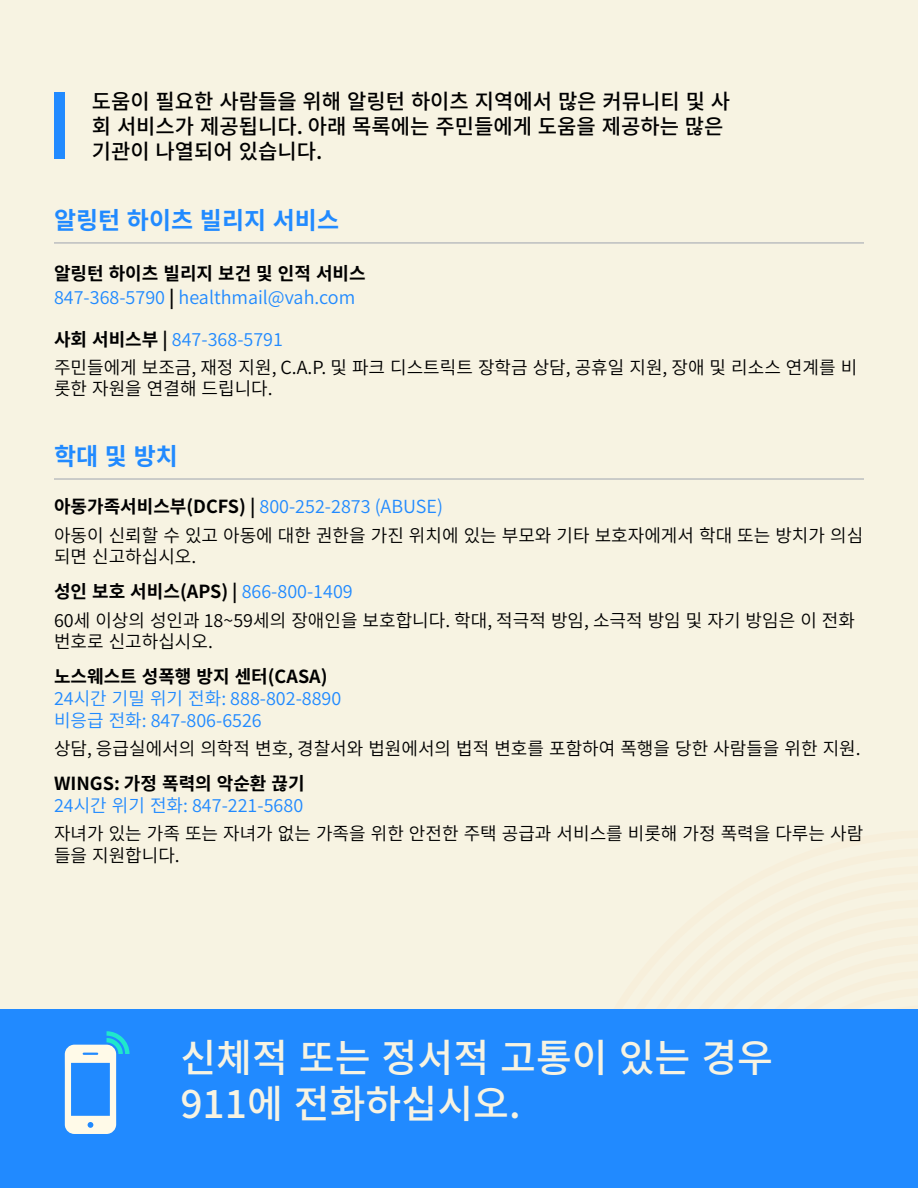
<style>
.page{position:relative;width:918px;height:1188px;background:#f7f3e2}
.page>*{position:absolute;margin:0;border:0;box-sizing:border-box;transform-origin:0 0}
.t1{font:500 39px/46.8px "Source Han Sans";color:#f7f3e2}
.t2{font:700 24px "Source Han Sans";color:#218aff}
.t3{font:500 21px/25.2px "Source Han Sans";color:#000}
.t4{font:18px/28.3px "Source Han Sans";color:#000}
.t5{font:18px/24px "Source Han Sans";color:#218aff}
.t6{font:700 18px/35.1px "Source Han Sans";color:#000}
.s1{font-weight:700;color:#000}
.s2{font-weight:700}
.s3{color:#218aff}
.s4{font-weight:400}
.s5{font-weight:400;color:#218aff}
</style>
<div class="page">
<div style="left:54px;top:92px;width:11px;height:67px;background:#218aff"></div>
<hr style="left:54px;top:242px;width:810px;height:2px;background:#bcbec0">
<hr style="left:54px;top:478px;width:810px;height:2px;background:#bcbec0">
<div style="left:0;top:1010px;width:918px;height:178px;background:#218aff"></div>
<svg style="left:65px;top:1031px;width:65px;height:103px"></svg>
<p class="t3" style="left:92px;top:89px;width:640px">도움이 필요한 사람들을 위해 알링턴 하이츠 지역에서 많은 커뮤니티 및 사 회 서비스가 제공됩니다. 아래 목록에는 주민들에게 도움을 제공하는 많은 기관이 나열되어 있습니다.</p>
<h2 class="t2" style="left:54px;top:206px;width:287px">알링턴 하이츠 빌리지 서비스</h2>
<p class="t5" style="left:54px;top:261px;width:313px"><span class="s1">알링턴 하이츠 빌리지 보건 및 인적 서비스<br></span>847-368-5790 <span class="s1">|</span> healthmail@vah.com</p>
<p class="t4" style="left:54px;top:325px;width:805px"><span class="s2">사회 서비스부 |</span> <span class="s3">847-368-5791<br></span>주민들에게 보조금, 재정 지원, C.A.P. 및 파크 디스트릭트 장학금 상담, 공휴일 지원, 장애 및 리소스 연계를 비</p>
<p class="t4" style="left:54px;top:375px;width:220px">롯한 자원을 연결해 드립니다.</p>
<h2 class="t2" style="left:54px;top:442px;width:125px">학대 및 방치</h2>
<p class="t4" style="left:54px;top:493px;width:811px"><span class="s2">아동가족서비스부(DCFS) |</span> <span class="s3">800-252-2873 (ABUSE)<br></span>아동이 신뢰할 수 있고 아동에 대한 권한을 가진 위치에 있는 부모와 기타 보호자에게서 학대 또는 방치가 의심</p>
<p class="t6" style="left:54px;top:540px;width:300px"><span class="s4">되면 신고하십시오.<br></span>성인 보호 서비스(APS) | <span class="s5">866-800-1409</span></p>
<p class="t4" style="left:54px;top:610px;width:803px;line-height:21.6px">60세 이상의 성인과 18~59세의 장애인을 보호합니다. 학대, 적극적 방임, 소극적 방임 및 자기 방임은 이 전화 번호로 신고하십시오.</p>
<p class="t6" style="left:54px;top:660px;width:275px">노스웨스트 성폭행 방지 센터(CASA)</p>
<p class="t5" style="left:54px;top:688px;width:289px;line-height:21.6px">24시간 기밀 위기 전화: 888-802-8890 비응급 전화: 847-806-6526</p>
<p class="t4" style="left:54px;top:735px;width:808px">상담, 응급실에서의 의학적 변호, 경찰서와 법원에서의 법적 변호를 포함하여 폭행을 당한 사람들을 위한 지원.</p>
<p class="t6" style="left:54px;top:766px;width:252px">WINGS: 가정 폭력의 악순환 끊기</p>
<p class="t5" style="left:54px;top:794px;width:251px">24시간 위기 전화: 847-221-5680</p>
<p class="t4" style="left:54px;top:823px;width:811px;line-height:21.6px">자녀가 있는 가족 또는 자녀가 없는 가족을 위한 안전한 주택 공급과 서비스를 비롯해 가정 폭력을 다루는 사람 들을 지원합니다.</p>
<h1 class="t1" style="left:180px;top:1035px;width:594px">신체적 또는 정서적 고통이 있는 경우<br>911에 전화하십시오.</h1>
</div>
